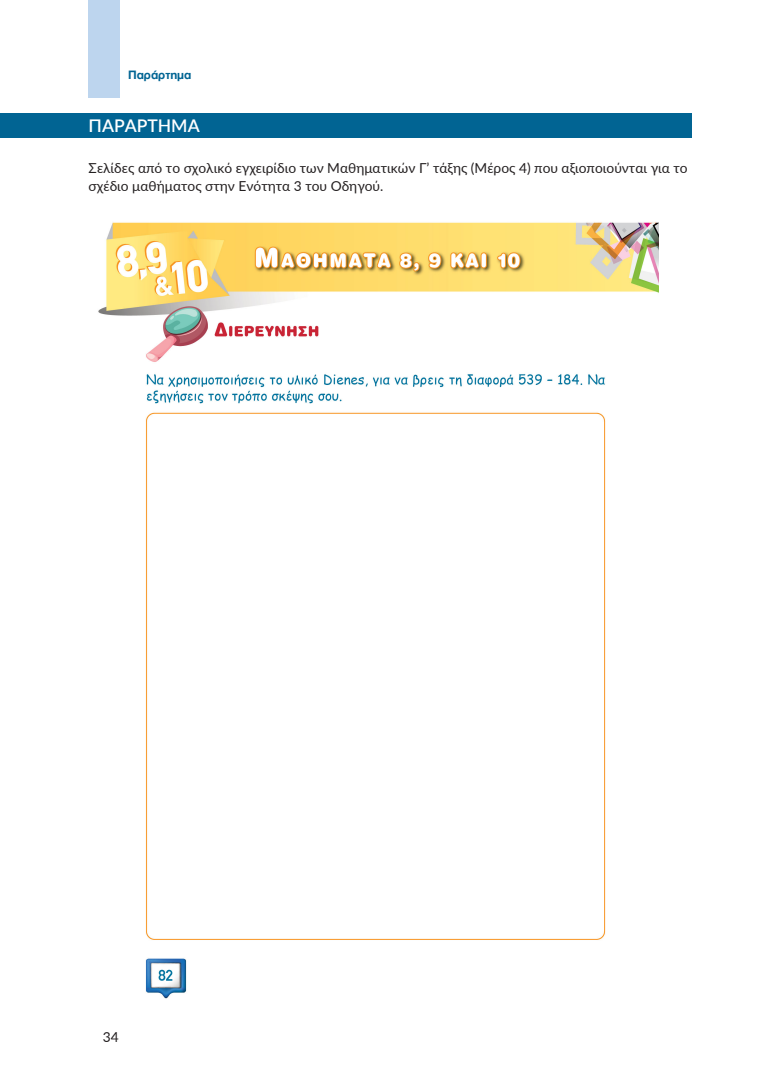
<style>
.page{position:relative;width:780px;height:1088px;background:#fff}
.page>*{position:absolute;margin:0;border:0;box-sizing:border-box;transform-origin:0 0}
.t1{font:600 17.5px "Lato";color:#fff}
.t2{font:13.75px/17.5px "Lato";color:#231f20}
.t3{font:700 12.5px "CF Helvetica";color:#016493}
</style>
<div class="page">
<div style="left:89px;top:0;width:31px;height:98px;background:#bdd5ee"></div>
<div style="left:0;top:113px;width:691px;height:25px;background:#016493"></div>
<img style="left:98px;top:222px;width:560px;height:777px">
<p class="t3" style="left:128px;top:68px;width:65px">Παράρτημα</p>
<p class="t1" style="left:89px;top:113px;width:113px">ΠΑΡΑΡΤΗΜΑ</p>
<p class="t2" style="left:89px;top:159px;width:600px">Σελίδες από το σχολικό εγχειρίδιο των Μαθηματικών Γ’ τάξης (Μέρος 4) που αξιοποιούνται για το σχέδιο μαθήματος στην Ενότητα 3 του Οδηγού.</p>
<p class="t2" style="left:103px;top:1028px;width:17px">34</p>
</div>
